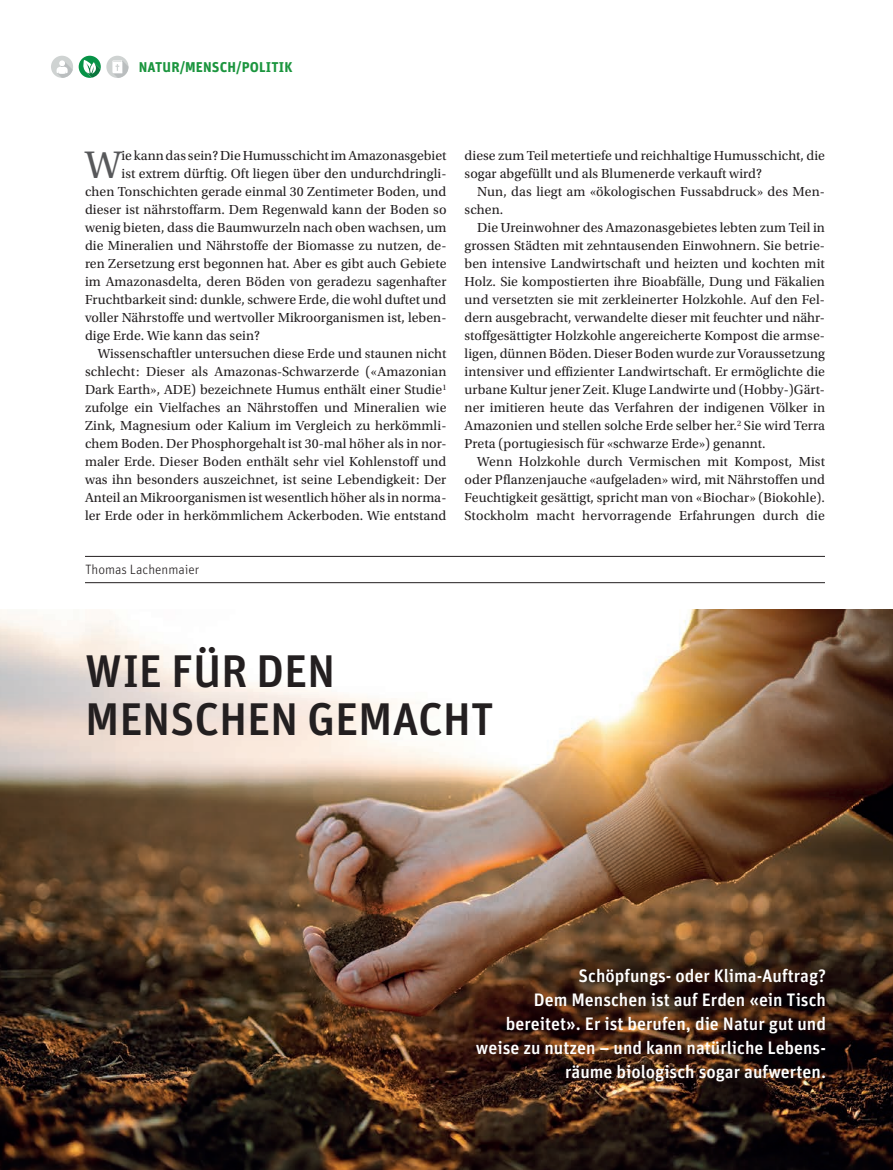
<style>
.page{position:relative;width:893px;height:1170px;background:#fff}
.page>*{position:absolute;margin:0;border:0;box-sizing:border-box;transform-origin:0 0}
.t1{font:500 45.75px/48px "Unit Pro";letter-spacing:-.005em;color:#231f20}
.t2{font:40.5px "Utopia Std";color:#57585a}
.t3{font:500 18px/24px "Unit Pro";color:#fff;text-align:right}
.t4{font:700 14.25px "Unit Pro";letter-spacing:.01em;color:#1b953e}
.t5{font:13.8px/18px "Utopia Std";letter-spacing:.005em;color:#231f20}
.t6{font:300 13.5px "Unit Pro";color:#231f20}
</style>
<div class="page">
<svg style="left:51px;top:56px;width:22px;height:22px"></svg>
<svg style="left:79px;top:56px;width:22px;height:22px"></svg>
<div style="left:106px;top:56px;width:22px;height:22px;background:#cfd3d2;border-radius:50%"></div>
<svg style="left:112px;top:60px;width:16px;height:18px"></svg>
<img style="left:0;top:609px;width:893px;height:560px">
<hr style="left:85px;top:556px;width:740px;height:1px;background:#231f20">
<hr style="left:85px;top:582px;width:740px;height:1px;background:#231f20">
<p class="t4" style="left:139px;top:59px;width:155px">NATUR/MENSCH/POLITIK</p>
<h2 class="t2" style="left:85px;top:142px;width:38px">W</h2>
<p class="t5" style="left:121px;top:146px;width:326px">ie kann das sein? Die Humusschicht im Amazonasgebiet</p>
<p class="t5" style="left:121px;top:164px;width:326px">ist extrem dürftig. Oft liegen über den undurchdringli-</p>
<p class="t5" style="left:85px;top:182px;width:363px">chen Tonschichten gerade einmal 30 Zentimeter Boden, und</p>
<p class="t5" style="left:85px;top:200px;width:363px">dieser ist nährstoffarm. Dem Regenwald kann der Boden so</p>
<p class="t5" style="left:85px;top:218px;width:363px">wenig bieten, dass die Baumwurzeln nach oben wachsen, um</p>
<p class="t5" style="left:85px;top:236px;width:363px">die Mineralien und Nährstoffe der Biomasse zu nutzen, de-</p>
<p class="t5" style="left:85px;top:254px;width:363px">ren Zersetzung erst begonnen hat. Aber es gibt auch Gebiete</p>
<p class="t5" style="left:85px;top:272px;width:363px">im Amazonasdelta, deren Böden von geradezu sagenhafter</p>
<p class="t5" style="left:85px;top:290px;width:363px">Fruchtbarkeit sind: dunkle, schwere Erde, die wohl duftet und</p>
<p class="t5" style="left:85px;top:308px;width:363px">voller Nährstoffe und wertvoller Mikroorganismen ist, leben-</p>
<p class="t5" style="left:85px;top:326px;width:176px">dige Erde. Wie kann das sein?</p>
<p class="t5" style="left:98px;top:344px;width:350px">Wissenschaftler untersuchen diese Erde und staunen nicht</p>
<p class="t5" style="left:85px;top:362px;width:363px">schlecht: Dieser als Amazonas-Schwarzerde («Amazonian</p>
<p class="t5" style="left:85px;top:380px;width:363px">Dark Earth», ADE) bezeichnete Humus enthält einer Studie<sup>1</sup></p>
<p class="t5" style="left:85px;top:398px;width:363px">zufolge ein Vielfaches an Nährstoffen und Mineralien wie</p>
<p class="t5" style="left:85px;top:416px;width:363px">Zink, Magnesium oder Kalium im Vergleich zu herkömmli-</p>
<p class="t5" style="left:85px;top:434px;width:363px">chem Boden. Der Phosphorgehalt ist 30-mal höher als in nor-</p>
<p class="t5" style="left:85px;top:452px;width:363px">maler Erde. Dieser Boden enthält sehr viel Kohlenstoff und</p>
<p class="t5" style="left:85px;top:470px;width:363px">was ihn besonders auszeichnet, ist seine Lebendigkeit: Der</p>
<p class="t5" style="left:85px;top:488px;width:363px">Anteil an Mikroorganismen ist wesentlich höher als in norma-</p>
<p class="t5" style="left:85px;top:506px;width:363px">ler Erde oder in herkömmlichem Ackerboden. Wie entstand</p>
<p class="t6" style="left:85px;top:561px;width:116px">Thomas Lachenmaier</p>
<p class="t5" style="left:464px;top:146px;width:362px">diese zum Teil metertiefe und reichhaltige Humusschicht, die sogar abgefüllt und als Blumenerde verkauft wird?</p>
<p class="t5" style="left:464px;top:182px;width:362px;text-indent:13px">Nun, das liegt am «ökologischen Fussabdruck» des Men&shy;schen.</p>
<p class="t5" style="left:464px;top:218px;width:362px;text-align:justify;text-indent:13px">Die Ureinwohner des Amazonasgebietes lebten zum Teil in grossen Städten mit zehntausenden Einwohnern. Sie betrie&shy;ben intensive Landwirtschaft und heizten und kochten mit Holz. Sie kompostierten ihre Bioabfälle, Dung und Fäkalien und versetzten sie mit zerkleinerter Holzkohle. Auf den Fel&shy;dern ausgebracht, verwandelte dieser mit feuchter und nähr&shy;stoffgesättigter Holzkohle angereicherte Kompost die armse&shy;ligen, dünnen Böden. Dieser Boden wurde zur Voraussetzung intensiver und effizienter Landwirtschaft. Er ermöglichte die urbane Kultur jener Zeit. Kluge Landwirte und (Hobby-)Gärt&shy;ner imitieren heute das Verfahren der indigenen Völker in Amazonien und stellen solche Erde selber her.<sup>2</sup> Sie wird Terra Preta (portugiesisch für «schwarze Erde») genannt.</p>
<p class="t5" style="left:464px;top:452px;width:362px;text-align:justify;text-indent:13px">Wenn Holzkohle durch Vermischen mit Kompost, Mist oder Pflanzenjauche «aufgeladen» wird, mit Nährstoffen und Feuchtigkeit gesättigt, spricht man von «Biochar» (Biokohle).<br>Stockholm macht hervorragende Erfahrungen durch die</p>
<h1 class="t1" style="left:85px;top:646px;width:410px">WIE FÜR DEN<br>MENSCHEN GEMACHT</h1>
<h3 class="t3" style="left:476px;top:963px;width:352px">Schöpfungs- oder Klima-Auftrag?<br>Dem Menschen ist auf Erden «ein Tisch bereitet». Er ist berufen, die Natur gut und weise zu nutzen – und kann natürliche Lebens&shy;räume biologisch sogar aufwerten.</h3>
</div>
